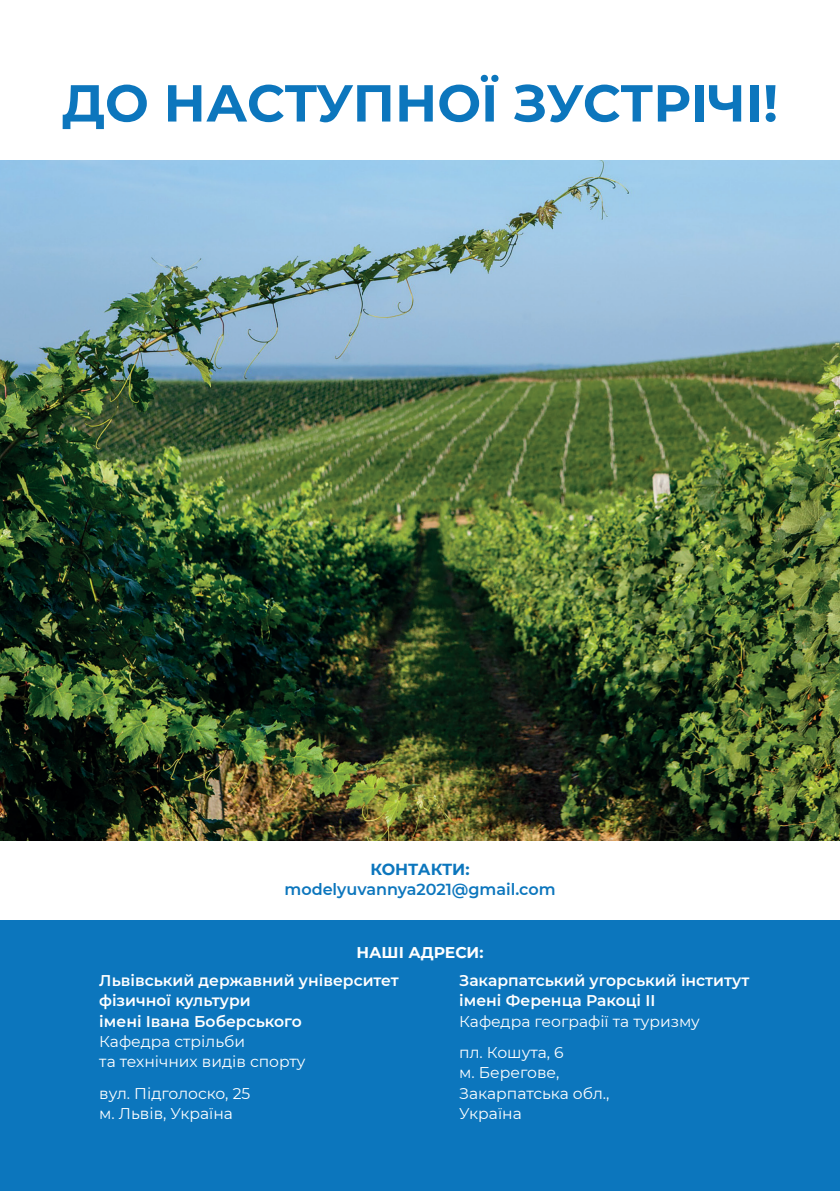
<style>
.page{position:relative;width:840px;height:1191px;background:#fff}
.page>*{position:absolute;margin:0;border:0;box-sizing:border-box;transform-origin:0 0}
.t1{font:700 52px "Montserrat";letter-spacing:-.005em;color:#0c76bd}
.t2{font:600 16px "Montserrat";color:#0c76bd}
.t3{font:700 16px "Montserrat";color:#0c76bd}
.t4{font:15.6px/20.2px "Montserrat";color:#fff}
.t5{font:600 15.6px/20.2px "Montserrat";color:#fff}
.t6{font:700 15.6px "Montserrat";color:#fff}
</style>
<div class="page">
<img style="left:0;top:160px;width:839px;height:680px">
<div style="left:0;top:920px;width:839px;height:271px;background:#0c76bd"></div>
<h1 class="t1" style="left:62px;top:66px;width:717px">ДО НАСТУПНОЇ ЗУСТРІЧІ!</h1>
<p class="t3" style="left:370px;top:857px;width:101px">КОНТАКТИ:</p>
<p class="t2" style="left:284px;top:878px;width:272px">modelyuvannya2021@gmail.com</p>
<p class="t6" style="left:356px;top:941px;width:128px">НАШІ АДРЕСИ:</p>
<p class="t5" style="left:99px;top:970px;width:301px">Львівський державний університет фізичної культури<br>імені Івана Боберського</p>
<p class="t4" style="left:99px;top:1030px;width:208px">Кафедра стрільби<br>та технічних видів спорту</p>
<p class="t4" style="left:99px;top:1082px;width:152px">вул. Підголоско, 25 м. Львів, Україна</p>
<p class="t5" style="left:459px;top:970px;width:291px">Закарпатський угорський інститут імені Ференца Ракоці II</p>
<p class="t4" style="left:459px;top:1004px;width:242px;line-height:31.6px">Кафедра географії та туризму пл. Кошута, 6</p>
<p class="t4" style="left:459px;top:1062px;width:152px">м. Берегове,<br>Закарпатська обл.,<br>Україна</p>
</div>
